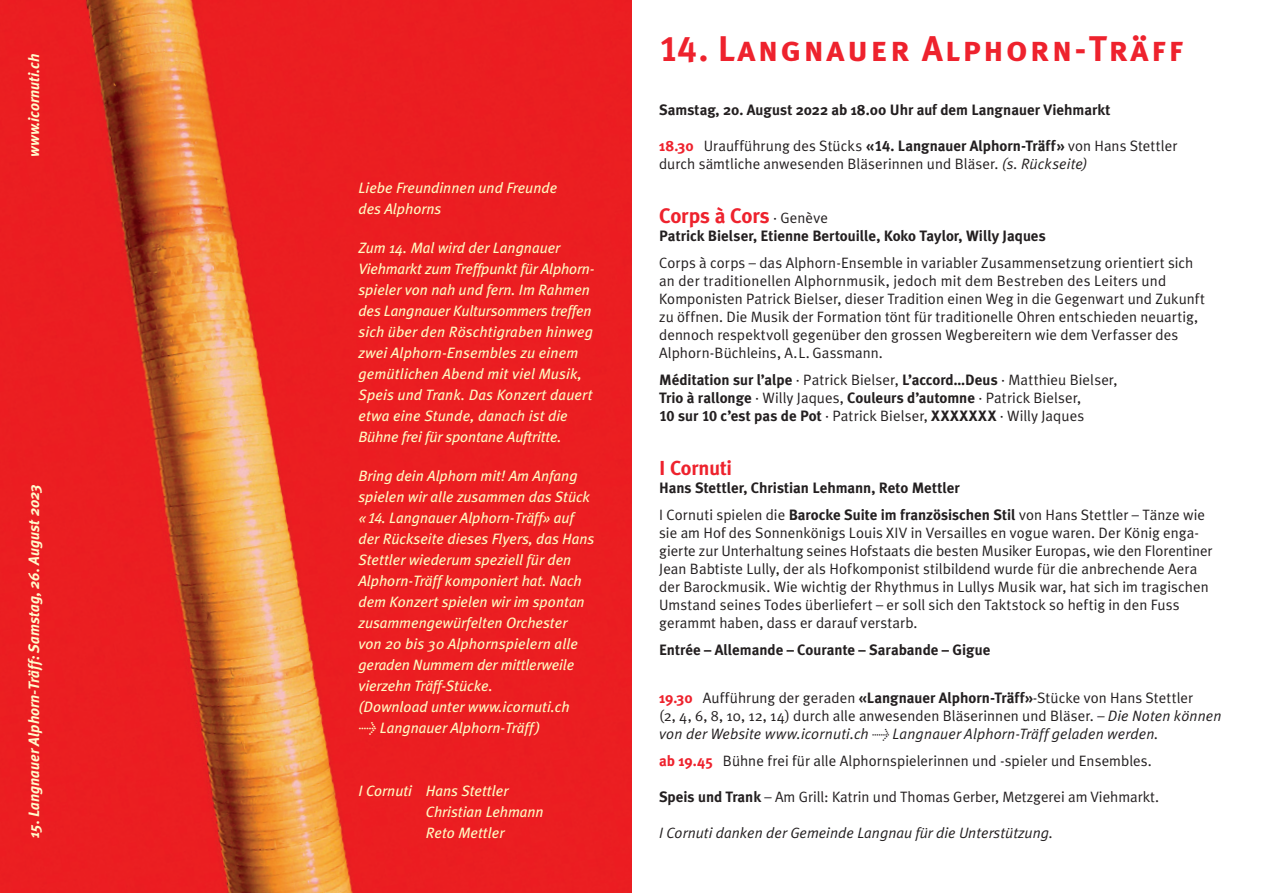
<style>
.page{position:relative;width:1263px;height:893px;background:#fff}
.page>*{position:absolute;margin:0;border:0;box-sizing:border-box;transform-origin:0 0}
.t1{font:35.7px "Meta Plus Bold Caps";letter-spacing:.06em;color:#ee222d}
.t2{font:700 21px "Meta Plus";letter-spacing:-.01em;color:#ee222d}
.t3{font:700 20.25px "Meta Plus";letter-spacing:-.01em;color:#ee222d}
.t4{font:15px/18px "Meta Plus Normal";letter-spacing:.005em;color:#231f20}
.t5{font:italic 15px/21px "Meta Plus";color:#fffac1}
.t6{font:700 15px/18px "Meta Plus";color:#231f20}
.t7{font:italic 700 15px "Meta Plus";color:#fffbcc}
.t8{font:italic 15px "Meta Plus Normal";color:#231f20}
.s1{font-family:"Meta Plus Book Caps"}
.s2{font-family:"Meta Plus";font-weight:700;color:#ee222d}
.s3{font-family:"Meta Plus";font-weight:700}
.s4{font-family:"Meta Plus Bold Caps"}
.s5{font-style:italic}
.s6{font-family:"Meta Plus Normal";font-weight:400;font-size:15px;color:#231f20}
.s7{font-family:"Meta Plus Normal";font-weight:400}
</style>
<div class="page">
<img style="left:0;top:0;width:631px;height:893px">
<p class="t7" style="left:25px;top:157px;width:105px;rotate:-90deg">www.icornuti.ch</p>
<p class="t7" style="left:25px;top:838px;width:357px;rotate:-90deg">15. Langnauer Alphorn-Träff: Samstag, 26. August 2023</p>
<p class="t5" style="left:358px;top:177px;width:200px">Liebe Freundinnen und Freunde des Alphorns</p>
<p class="t5" style="left:358px;top:237px;width:238px">Zum 14. Mal wird der Langnauer Viehmarkt zum Treffpunkt für Alphorn&shy;spieler von nah und fern. Im Rahmen des Langnauer Kultursommers treffen sich über den Röschtigraben hinweg zwei Alphorn-Ensembles zu einem gemütlichen Abend mit viel Musik, Speis und Trank. Das Konzert dauert etwa eine Stunde, danach ist die Bühne frei für spontane Auftritte.</p>
<p class="t5" style="left:358px;top:465px;width:237px">Bring dein Alphorn mit! Am Anfang spielen wir alle zusammen das Stück «<span class="s1">14</span>. Langnauer Alphorn-Träff» auf der Rückseite dieses Flyers, das Hans Stettler wiederum speziell für den Alphorn-Träff komponiert hat. Nach dem Konzert spielen wir im spontan zusammengewürfelten Orchester<br>von 20 bis 30 Alphornspielern alle geraden Nummern der mittlerweile vierzehn Träff-Stücke.<br>(Download unter www.icornuti.ch<br>&gt; Langnauer Alphorn-Träff)</p>
<p class="t5" style="left:426px;top:780px;width:119px;text-indent:-68px">I Cornuti Hans Stettler<br>Christian Lehmann<br>Reto Mettler</p>
<h1 class="t1" style="left:659px;top:28px;width:526px">14. Langnauer Alphorn-Träff</h1>
<p class="t6" style="left:659px;top:101px;width:453px">Samstag, 20. August 2022 ab 18.00 Uhr auf dem Langnauer Viehmarkt</p>
<p class="t4" style="left:659px;top:137px;width:520px"><span class="s2">18.30</span> Uraufführung des Stücks <span class="s3">«</span><span class="s4">14</span><span class="s3">. Langnauer Alphorn-Träff»</span> von Hans Stettler durch sämtliche anwesenden Bläserinnen und Bläser. <span class="s5">(s. Rückseite)</span></p>
<h2 class="t2" style="left:659px;top:204px;width:170px">Corps à Cors <span class="s6">· Genève</span></h2>
<p class="t6" style="left:659px;top:227px;width:388px">Patrick Bielser, Etienne Bertouille, Koko Taylor, Willy Jaques</p>
<p class="t4" style="left:659px;top:254px;width:547px">Corps à corps – das Alphorn-Ensemble in variabler Zusammensetzung orientiert sich an der traditionellen Alphornmusik, jedoch mit dem Bestreben des Leiters und Komponisten Patrick Bielser, dieser Tradition einen Weg in die Gegenwart und Zukunft zu öffnen. Die Musik der Formation tönt für traditionelle Ohren entschieden neuartig, dennoch respektvoll gegenüber den grossen Wegbereitern wie dem Verfasser des Alphorn-Büchleins, A.L. Gassmann.</p>
<p class="t6" style="left:659px;top:371px;width:460px">Méditation sur l’alpe <span class="s7">·</span> <span class="s7">Patrick Bielser,</span> L’accord…Deus <span class="s7">· Matthieu Bielser,<br></span>Trio à rallonge <span class="s7">· Willy Jaques,</span> Couleurs d’automne <span class="s7">· Patrick Bielser,</span></p>
<p class="t4" style="left:659px;top:407px;width:427px"><span class="s4">10</span> <span class="s3">sur</span> <span class="s4">10</span> <span class="s3">c’est pas de Pot</span> · Patrick Bielser, <span class="s3">XXXXXXX</span> · Willy Jaques</p>
<h3 class="t3" style="left:659px;top:457px;width:75px">I Cornuti</h3>
<p class="t6" style="left:659px;top:479px;width:302px">Hans Stettler, Christian Lehmann, Reto Mettler</p>
<p class="t4" style="left:659px;top:506px;width:555px">I Cornuti spielen die <span class="s3">Barocke Suite im französischen Stil</span> von Hans Stettler – Tänze wie sie am Hof des Sonnenkönigs Louis XIV in Versailles en vogue waren. Der König enga&shy;gierte zur Unterhaltung seines Hofstaats die besten Musiker Europas, wie den Florentiner Jean Babtiste Lully, der als Hofkomponist stilbildend wurde für die anbrechende Aera der Barockmusik. Wie wichtig der Rhythmus in Lullys Musik war, hat sich im tragischen Umstand seines Todes überliefert – er soll sich den Taktstock so heftig in den Fuss gerammt haben, dass er darauf verstarb.</p>
<p class="t6" style="left:659px;top:641px;width:333px">Entrée – Allemande – Courante – Sarabande – Gigue</p>
<p class="t4" style="left:659px;top:689px;width:564px"><span class="s2">19.30</span> Aufführung der geraden <span class="s3">«Langnauer Alphorn-Träff»</span>-Stücke von Hans Stettler<br>(2, 4, 6, 8, 10, 12, 14) durch alle anwesenden Bläserinnen und Bläser. – <span class="s5">Die Noten können von der Website www.icornuti.ch &gt; Langnauer Alphorn-Träff geladen werden.</span></p>
<p class="t4" style="left:659px;top:752px;width:494px"><span class="s2">ab 19.45</span> Bühne frei für alle Alphornspielerinnen und -spieler und Ensembles.</p>
<p class="t4" style="left:659px;top:788px;width:501px"><span class="s3">Speis und Trank</span> – Am Grill: Katrin und Thomas Gerber, Metzgerei am Viehmarkt.</p>
<p class="t8" style="left:659px;top:824px;width:395px">I Cornuti danken der Gemeinde Langnau für die Unterstützung.</p>
</div>
